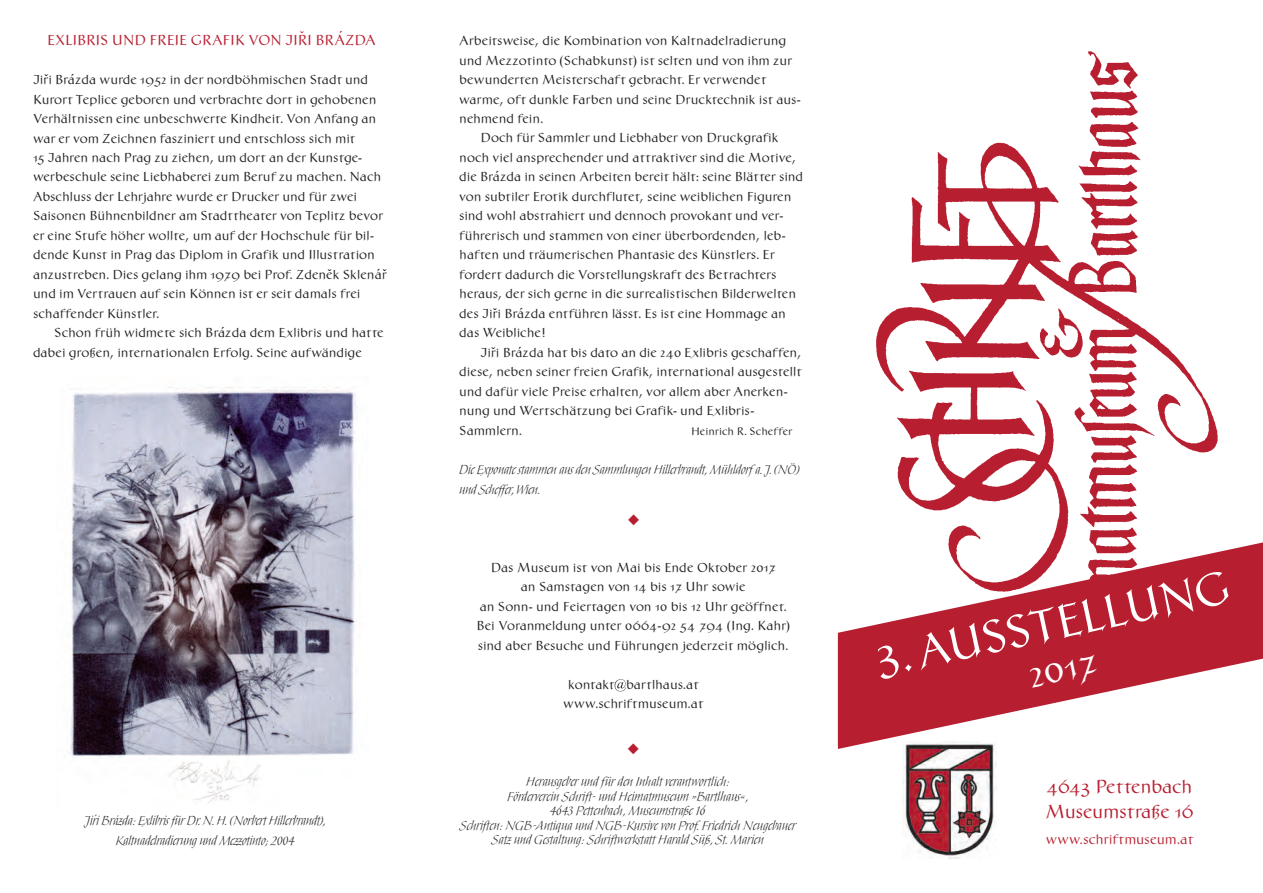
<style>
.page{position:relative;width:1263px;height:893px;background:#fff}
.page>*{position:absolute;margin:0;border:0;box-sizing:border-box;transform-origin:0 0}
.t1{font:48px "NGB Antiqua";color:#fff}
.t2{font:39px "NGB Antiqua";color:#fff}
.t3{font:19.5px/25.5px "NGB Antiqua";letter-spacing:-.02em;color:#b71e30}
.t4{font:15px "NGB Antiqua";color:#b71e30}
.t5{font:15px "Times New Roman";color:#231f20}
.t6{font:15px "Times New Roman";color:#b71e30}
.t7{font:14.25px "NGB Antiqua";letter-spacing:-.01em;color:#b71e30}
.t8{font:13.5px/19.5px "NGB Antiqua";letter-spacing:-.01em;color:#231f20;text-align:center}
.t9{font:13.5px "Times New Roman";color:#231f20}
.t10{font:13.5px "Times New Roman";color:#b71e30}
.t11{font:12px/14.4px "Neugebauer Kursiv";letter-spacing:.01em;color:#231f20;text-align:center}
.t12{font:11.25px "NGB Antiqua";letter-spacing:.005em;color:#231f20}
</style>
<div class="page">
<img style="left:876px;top:51px;width:342px;height:491px">
<svg style="left:838px;top:542px;width:425px;height:207px;fill:#b71e30"></svg>
<img style="left:903px;top:742px;width:93px;height:117px">
<svg style="left:615px;top:679px;width:11px;height:12px"></svg>
<img style="left:69px;top:387px;width:288px;height:416px">
<p class="t10" style="left:300px;top:26px;width:6px">ˇ</p>
<p class="t6" style="left:338px;top:26px;width:6px">´</p>
<p class="t4" style="left:47px;top:34px;width:3px">EXLI</p>
<p class="t4" style="left:77px;top:34px;width:13px">BRIS</p>
<p class="t4" style="left:112px;top:34px;width:12px">UND</p>
<p class="t4" style="left:149px;top:34px;width:9px">FREIE</p>
<p class="t4" style="left:191px;top:34px;width:10px">GRAFI</p>
<p class="t4" style="left:235px;top:34px;width:26px">K VON</p>
<p class="t4" style="left:285px;top:34px;width:10px">JIRI</p>
<p class="t4" style="left:316px;top:34px;width:12px">BRAZDA</p>
<p class="t8" style="left:33px;top:71px;width:355px;text-align:left">Jiri Brazda wurde 1952 in der nordböhmischen Stadt und Kurort Teplice geboren und verbrachte dort in gehobenen Verhältnissen eine unbeschwerte Kindheit. Von Anfang an war er vom Zeichnen fasziniert und entschloss sich mit<br>15 Jahren nach Prag zu ziehen, um dort an der Kunstge&shy;werbeschule seine Liebhaberei zum Beruf zu machen. Nach Abschluss der Lehrjahre wurde er Drucker und für zwei Saisonen Bühnenbildner am Stadttheater von Teplitz bevor er eine Stufe höher wollte, um auf der Hochschule für bil&shy;dende Kunst in Prag das Diplom in Grafik und Illustration anzustreben. Dies gelang ihm 1979 bei Prof. Zdenek Sklenar und im Vertrauen auf sein Können ist er seit damals frei schaffender Künstler.</p>
<p class="t8" style="left:33px;top:324px;width:352px;text-align:left;text-indent:21px">Schon früh widmete sich Brazda dem Exlibris und hatte dabei großen, internationalen Erfolg. Seine aufwändige</p>
<p class="t9" style="left:44px;top:69px;width:6px">ˇ</p>
<p class="t5" style="left:70px;top:69px;width:6px">´</p>
<p class="t9" style="left:383px;top:264px;width:6px">ˇ</p>
<p class="t9" style="left:328px;top:264px;width:6px">ˇ</p>
<p class="t5" style="left:376px;top:264px;width:6px">´</p>
<p class="t5" style="left:220px;top:322px;width:6px">´</p>
<p class="t11" style="left:94px;top:814px;width:4px">ˇ</p>
<p class="t11" style="left:85px;top:812px;width:242px;line-height:19.5px">Jiri Brázda: Exlibris für Dr. N. H. (Norbert Hillerbrandt),<br>Kaltnadelradierung und Mezzotinto; 2004</p>
<p class="t8" style="left:459px;top:32px;width:328px">Arbeitsweise, die Kombination von Kaltnadelradierung</p>
<p class="t8" style="left:459px;top:51px;width:334px">und Mezzotinto (Schabkunst) ist selten und von ihm zur</p>
<p class="t8" style="left:459px;top:71px;width:309px">bewunderten Meisterschaft gebracht. Er verwendet</p>
<p class="t8" style="left:459px;top:90px;width:343px">warme, oft dunkle Farben und seine Drucktechnik ist aus-</p>
<p class="t8" style="left:459px;top:110px;width:85px">nehmend fein.</p>
<p class="t8" style="left:480px;top:129px;width:300px">Doch für Sammler und Liebhaber von Druckgrafik</p>
<p class="t8" style="left:459px;top:149px;width:338px">noch viel ansprechender und attraktiver sind die Motive,</p>
<p class="t8" style="left:459px;top:168px;width:345px">die Brazda in seinen Arbeiten bereit hält: seine Blätter sind</p>
<p class="t8" style="left:459px;top:188px;width:334px">von subtiler Erotik durchflutet, seine weiblichen Figuren</p>
<p class="t8" style="left:459px;top:207px;width:326px">sind wohl abstrahiert und dennoch provokant und ver-</p>
<p class="t8" style="left:459px;top:227px;width:328px">führerisch und stammen von einer überbordenden, leb-</p>
<p class="t8" style="left:459px;top:246px;width:317px">haften und träumerischen Phantasie des Künstlers. Er</p>
<p class="t8" style="left:459px;top:266px;width:319px">fordert dadurch die Vorstellungskraft des Betrachters</p>
<p class="t8" style="left:459px;top:285px;width:338px">heraus, der sich gerne in die surrealistischen Bilderwelten</p>
<p class="t8" style="left:459px;top:305px;width:328px">des Jiri Brazda entführen lässt. Es ist eine Hommage an</p>
<p class="t8" style="left:459px;top:324px;width:88px">das Weibliche!</p>
<p class="t8" style="left:480px;top:344px;width:323px">Jiri Brazda hat bis dato an die 240 Exlibris geschaffen,</p>
<p class="t8" style="left:459px;top:363px;width:344px">diese, neben seiner freien Grafik, international ausgestellt</p>
<p class="t8" style="left:459px;top:383px;width:330px">und dafür viele Preise erhalten, vor allem aber Anerken-</p>
<p class="t8" style="left:459px;top:402px;width:296px">nung und Wertschätzung bei Grafik- und Exlibris-</p>
<p class="t8" style="left:459px;top:422px;width:64px">Sammlern.</p>
<p class="t12" style="left:691px;top:427px;width:103px">Heinrich R. Scheffer</p>
<p class="t5" style="left:494px;top:166px;width:6px">´</p>
<p class="t9" style="left:493px;top:303px;width:6px">ˇ</p>
<p class="t5" style="left:518px;top:303px;width:6px">´</p>
<p class="t9" style="left:491px;top:342px;width:6px">ˇ</p>
<p class="t5" style="left:517px;top:342px;width:6px">´</p>
<p class="t11" style="left:459px;top:461px;width:342px;line-height:19.5px;text-align:left">Die Exponate stammen aus den Sammlungen Hillerbrandt, Mühldorf a. J. (NÖ) und Scheffer, Wien.</p>
<p class="t8" style="left:477px;top:558px;width:315px">Das Museum ist von Mai bis Ende Oktober 2017<br>an Samstagen von 14 bis 17 Uhr sowie<br>an Sonn- und Feiertagen von 10 bis 12 Uhr geöffnet.<br>Bei Voranmeldung unter 0664-92 54 794 (Ing. Kahr) sind aber Besuche und Führungen jederzeit möglich.</p>
<p class="t8" style="left:563px;top:675px;width:142px">kontakt bartlhaus.at www.schriftmuseum.at</p>
<p class="t11" style="left:460px;top:776px;width:337px">Herausgeber und für den Inhalt verantwortlich:<br>Förderverein Schrift- und Heimatmuseum »Bartlhaus«,<br>4643 Pettenbach, Museumstraße 16<br>Schriften: NGB-Antiqua und NGB-Kursive von Prof. Friedrich Neugebauer Satz und Gestaltung: Schriftwerkstatt Harald Süß, St. Marien</p>
<h1 class="t1" style="left:871px;top:641px;width:365px;rotate:-12deg">3. AUSSTELLUNG</h1>
<h2 class="t2" style="left:1025px;top:659px;width:71px;rotate:-12deg">2017</h2>
<h3 class="t3" style="left:1045px;top:775px;width:150px">4643 Pettenbach<br>Museumstraße 16</h3>
<p class="t7" style="left:1046px;top:833px;width:149px">www.schriftmuseum.at</p>
</div>
